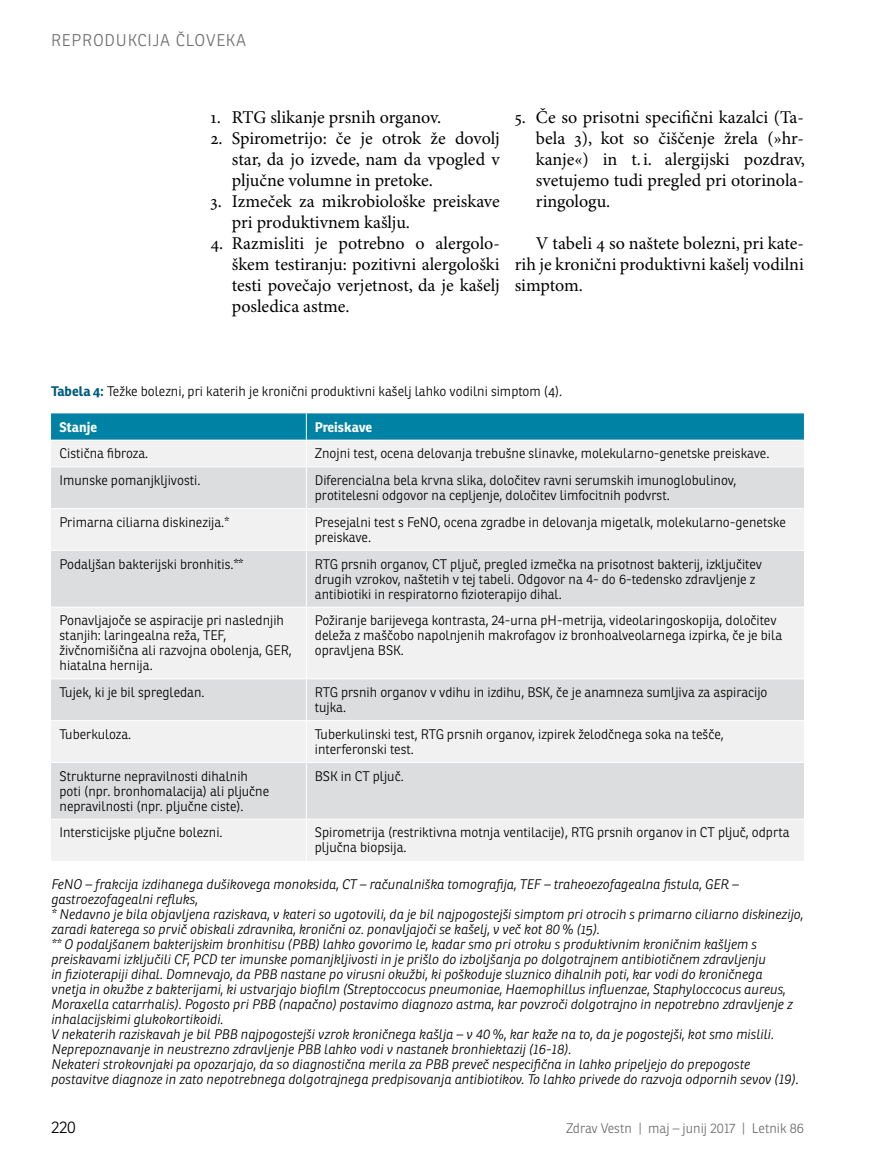
<style>
.page{position:relative;width:872px;height:1166px;background:#fff}
.page>*{position:absolute;margin:0;border:0;box-sizing:border-box;transform-origin:0 0}
.t1{font:18px/21px "Minion Pro";color:#000;text-align:justify}
.t2{font:300 16.5px "Ronnia";letter-spacing:.05em;color:#6d6e71}
.t3{font:300 16.5px "Ronnia";color:#000}
.t4{font:300 13.5px/15px "Ronnia";color:#000}
.t5{font:italic 300 13.5px/15px "Ronnia";color:#000}
.t6{font:300 13.5px "Ronnia";color:#6d6e71}
.t7{font:700 13.5px "Ronnia";color:#fff}
.s1{font-weight:700;color:#005b7f}
</style>
<div class="page">
<div style="left:51px;top:820px;width:753px;height:40px;background:#f1f1f2"></div>
<svg style="left:51px;top:467px;width:753px;height:351px;fill:#dcddde"></svg>
<svg style="left:51px;top:413px;width:753px;height:53px"></svg>
<hr style="left:306px;top:467px;width:1px;height:41px;background:#fff">
<hr style="left:51px;top:508px;width:255px;height:1px;background:#fff">
<hr style="left:306px;top:508px;width:498px;height:1px;background:#fff">
<hr style="left:306px;top:509px;width:1px;height:41px;background:#fff">
<hr style="left:51px;top:550px;width:255px;height:1px;background:#fff">
<hr style="left:306px;top:550px;width:498px;height:1px;background:#fff">
<hr style="left:306px;top:550px;width:1px;height:56px;background:#fff">
<hr style="left:51px;top:606px;width:255px;height:1px;background:#fff">
<hr style="left:306px;top:606px;width:498px;height:1px;background:#fff">
<hr style="left:306px;top:607px;width:1px;height:71px;background:#fff">
<hr style="left:51px;top:678px;width:255px;height:1px;background:#fff">
<hr style="left:306px;top:678px;width:498px;height:1px;background:#fff">
<hr style="left:306px;top:679px;width:1px;height:41px;background:#fff">
<hr style="left:51px;top:720px;width:255px;height:1px;background:#fff">
<hr style="left:306px;top:720px;width:498px;height:1px;background:#fff">
<hr style="left:306px;top:720px;width:1px;height:41px;background:#fff">
<hr style="left:51px;top:761px;width:255px;height:1px;background:#fff">
<hr style="left:306px;top:761px;width:498px;height:1px;background:#fff">
<hr style="left:306px;top:762px;width:1px;height:56px;background:#fff">
<hr style="left:306px;top:819px;width:1px;height:41px;background:#fff">
<hr style="left:51px;top:439px;width:255px;height:1px;background:#fff">
<hr style="left:306px;top:439px;width:498px;height:1px;background:#fff">
<p class="t2" style="left:51px;top:30px;width:197px">Reprodukcija človeka</p>
<h1 class="t1" style="left:210px;top:108px;width:232px">1. RTG slikanje prsnih organov.</h1>
<h1 class="t1" style="left:232px;top:129px;width:269px;text-indent:-21px">2. Spirometrijo: če je otrok že dovolj star, da jo izvede, nam da vpogled v pljučne volumne in pretoke.</h1>
<h1 class="t1" style="left:232px;top:192px;width:269px;text-indent:-21px">3. Izmeček za mikrobiološke preiskave pri produktivnem kašlju.</h1>
<h1 class="t1" style="left:232px;top:234px;width:269px;text-indent:-21px">4. Razmisliti je potrebno o alergolo&shy;škem testiranju: pozitivni alergološki testi povečajo verjetnost, da je kašelj posledica astme.</h1>
<h1 class="t1" style="left:536px;top:108px;width:270px;text-indent:-21px">5. Če so prisotni specifični kazalci (Ta&shy;bela 3), kot so čiščenje žrela (»hr&shy;kanje«) in t.i. alergijski pozdrav, svetujemo tudi pregled pri otorinola&shy;ringologu.</h1>
<h1 class="t1" style="left:515px;top:234px;width:291px;text-indent:21px">V tabeli 4 so naštete bolezni, pri kate&shy;rih je kronični produktivni kašelj vodilni simptom.</h1>
<p class="t4" style="left:51px;top:384px;width:513px"><span class="s1">Tabela 4:</span> Težke bolezni, pri katerih je kronični produktivni kašelj lahko vodilni simptom (4).</p>
<p class="t7" style="left:60px;top:418px;width:39px">Stanje</p>
<p class="t7" style="left:315px;top:418px;width:59px">Preiskave</p>
<p class="t4" style="left:60px;top:446px;width:90px">Cistična fibroza.</p>
<p class="t4" style="left:315px;top:446px;width:456px">Znojni test, ocena delovanja trebušne slinavke, molekularno-genetske preiskave.</p>
<p class="t4" style="left:60px;top:472px;width:142px">I munske pomanjkljivosti.</p>
<p class="t4" style="left:315px;top:472px;width:423px">Diferencialna bela krvna slika, določitev ravni serumskih imunoglobulinov, protitelesni odgovor na cepljenje, določitev limfocitnih podvrst.</p>
<p class="t4" style="left:60px;top:514px;width:171px">Primarna ciliarna diskinezija.*</p>
<p class="t4" style="left:315px;top:514px;width:472px">Presejalni test s FeNO, ocena zgradbe in delovanja migetalk, molekularno-genetske preiskave.</p>
<p class="t4" style="left:60px;top:556px;width:185px">Podaljšan bakterijski bronhitis.**</p>
<p class="t4" style="left:315px;top:556px;width:449px">RTG prsnih organov, CT pljuč, pregled izmečka na prisotnost bakterij, izključitev drugih vzrokov, naštetih v tej tabeli. Odgovor na 4- do 6-tedensko zdravljenje z antibiotiki in respiratorno fizioterapijo dihal.</p>
<p class="t4" style="left:60px;top:612px;width:234px">Ponavljajoče se aspiracije pri naslednjih stanjih: laringealna reža, TEF, živčnomišična ali razvojna obolenja, GER, hiatalna hernija.</p>
<p class="t4" style="left:315px;top:612px;width:469px">Požiranje barijevega kontrasta, 24-urna pH-metrija, videolaringoskopija, določitev deleža z maščobo napolnjenih makrofagov iz bronhoalveolarnega izpirka, če je bila opravljena BSK.</p>
<p class="t4" style="left:60px;top:684px;width:147px">Tujek, ki je bil spregledan.</p>
<p class="t4" style="left:315px;top:684px;width:454px">RTG prsnih organov v vdihu in izdihu, BSK, če je anamneza sumljiva za aspiracijo tujka.</p>
<p class="t4" style="left:60px;top:726px;width:73px">Tuberkuloza.</p>
<p class="t4" style="left:315px;top:726px;width:410px">Tuberkulinski test, RTG prsnih organov, izpirek želodčnega soka na tešče, interferonski test.</p>
<p class="t4" style="left:60px;top:768px;width:211px">Strukturne nepravilnosti dihalnih poti (npr. bronhomalacija) ali pljučne nepravilnosti (npr. pljučne ciste).</p>
<p class="t4" style="left:315px;top:768px;width:90px">BSK in CT pljuč.</p>
<p class="t4" style="left:60px;top:824px;width:165px">I ntersticijske pljučne bolezni.</p>
<p class="t4" style="left:315px;top:824px;width:476px">Spirometrija (restriktivna motnja ventilacije), RTG prsnih organov in CT pljuč, odprta pljučna biopsija.</p>
<p class="t5" style="left:51px;top:876px;width:753px">FeNO – frakcija izdihanega dušikovega monoksida, CT – računalniška tomografija, TEF – traheoezofagealna fistula, GER – gastroezofagealni refluks,<br>* Nedavno je bila objavljena raziskava, v kateri so ugotovili, da je bil najpogostejši simptom pri otrocih s primarno ciliarno diskinezijo, zaradi katerega so prvič obiskali zdravnika, kronični oz. ponavljajoči se kašelj, v več kot 80 % (15).<br>** O podaljšanem bakterijskim bronhitisu (PBB) lahko govorimo le, kadar smo pri otroku s produktivnim kroničnim kašljem s preiskavami izključili CF, PCD ter imunske pomanjkljivosti in je prišlo do izboljšanja po dolgotrajnem antibiotičnem zdravljenju<br>in fizioterapiji dihal. Domnevajo, da PBB nastane po virusni okužbi, ki poškoduje sluznico dihalnih poti, kar vodi do kroničnega<br>vnetja in okužbe z bakterijami, ki ustvarjajo biofilm (Streptoccocus pneumoniae, Haemophillus influenzae, Staphyloccocus aureus, Moraxella catarrhalis). Pogosto pri PBB (napačno) postavimo diagnozo astma, kar povzroči dolgotrajno in nepotrebno zdravljenje z inhalacijskimi glukokortikoidi.<br>V nekaterih raziskavah je bil PBB najpogostejši vzrok kroničnega kašlja – v 40 %, kar kaže na to, da je pogostejši, kot smo mislili.<br>Neprepoznavanje in neustrezno zdravljenje PBB lahko vodi v nastanek bronhiektazij (16-18).<br>Nekateri strokovnjaki pa opozarjajo, da so diagnostična merila za PBB preveč nespecifična in lahko pripeljejo do prepogoste postavitve diagnoze in zato nepotrebnega dolgotrajnega predpisovanja antibiotikov. To lahko privede do razvoja odpornih sevov (19).</p>
<p class="t3" style="left:51px;top:1116px;width:26px">220</p>
<p class="t6" style="left:566px;top:1119px;width:239px">Zdrav Vestn | maj – junij 2017 | Letnik 86</p>
</div>
